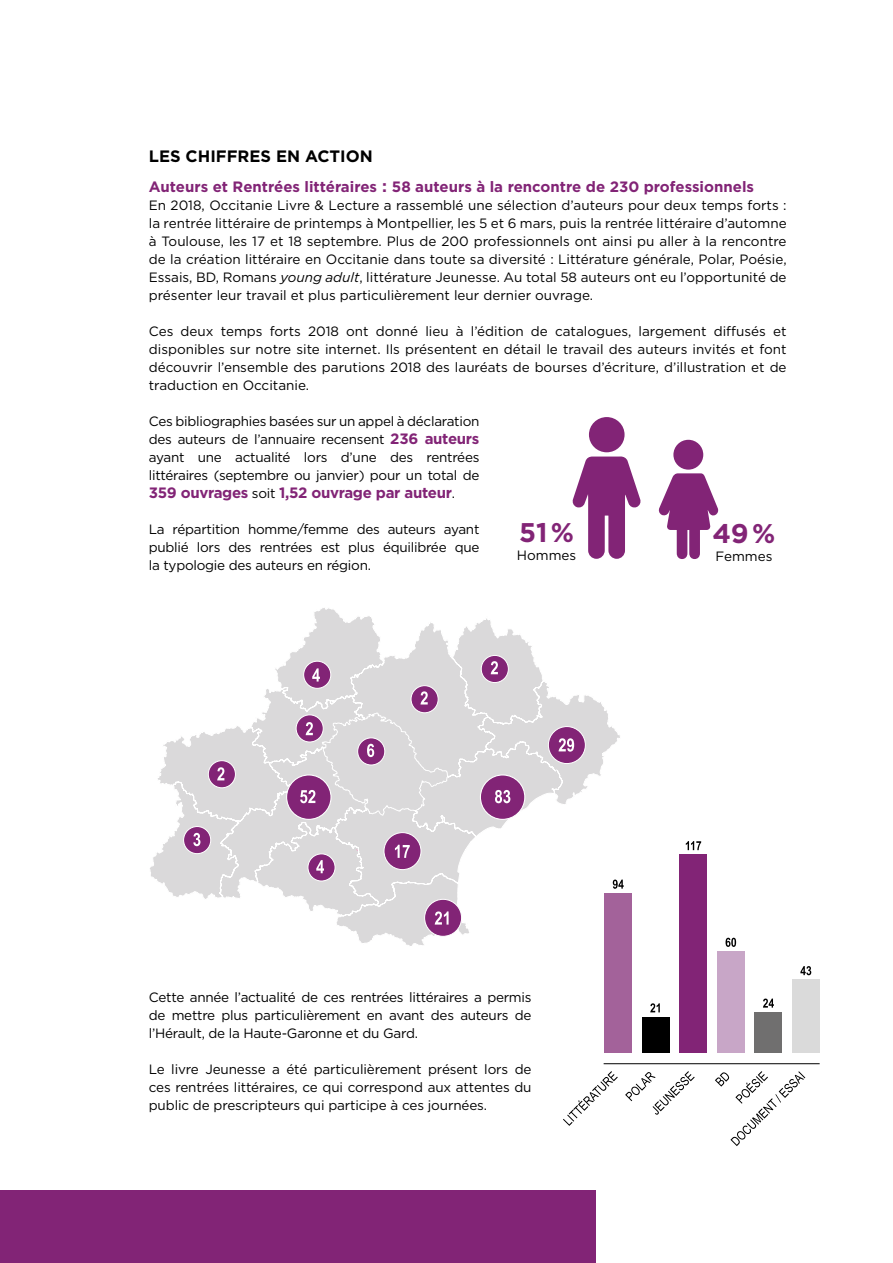
<style>
.page{position:relative;width:893px;height:1263px;background:#fff}
.page>*{position:absolute;margin:0;border:0;box-sizing:border-box;transform-origin:0 0}
.t1{font:700 27px "Gotham";color:#822476}
.t2{font:700 16.5px "Gotham";color:#000}
.t3{font:700 15px "Gotham";color:#822476}
.t4{font:700 15px "Gotham";letter-spacing:-.02em;color:#822476}
.t5{font:13.5px/18px "Gotham";letter-spacing:-.02em;color:#000;text-align:justify}
.s1{font-size:16.5px}
.s2{font-style:italic}
.s3{font-weight:700;font-size:15px;color:#822476}
.s4{font-weight:400;font-size:13.5px;color:#000}
</style>
<div class="page">
<div style="left:0;top:1191px;width:595px;height:72px;background:#822476"></div>
<svg style="left:572px;top:456px;width:69px;height:103px"></svg>
<div style="left:589px;top:417px;width:36px;height:35px;background:#822476;border-radius:50%"></div>
<div style="left:673px;top:440px;width:30px;height:30px;background:#822476;border-radius:50%"></div>
<svg style="left:658px;top:473px;width:61px;height:86px"></svg>
<svg style="left:150px;top:608px;width:470px;height:338px"></svg>
<div style="left:424px;top:899px;width:38px;height:37px;background:#822476;border-radius:50%"></div>
<div style="left:424px;top:899px;width:38px;height:38px;border:1px solid #fff;border-radius:50%"></div>
<svg style="left:435px;top:911px;width:14px;height:13px"></svg>
<div style="left:384px;top:832px;width:37px;height:38px;background:#822476;border-radius:50%"></div>
<div style="left:383px;top:832px;width:39px;height:38px;border:1px solid #fff;border-radius:50%"></div>
<svg style="left:395px;top:845px;width:15px;height:13px"></svg>
<div style="left:296px;top:715px;width:27px;height:27px;background:#822476;border-radius:50%"></div>
<div style="left:296px;top:714px;width:28px;height:28px;border:1px solid #fff;border-radius:50%"></div>
<svg style="left:306px;top:722px;width:7px;height:13px"></svg>
<div style="left:183px;top:826px;width:28px;height:28px;background:#822476;border-radius:50%"></div>
<div style="left:183px;top:826px;width:28px;height:28px;border:1px solid #fff;border-radius:50%"></div>
<div style="left:303px;top:661px;width:28px;height:27px;background:#822476;border-radius:50%"></div>
<div style="left:303px;top:661px;width:28px;height:28px;border:1px solid #fff;border-radius:50%"></div>
<svg style="left:312px;top:668px;width:8px;height:13px"></svg>
<div style="left:208px;top:760px;width:28px;height:28px;background:#822476;border-radius:50%"></div>
<div style="left:208px;top:760px;width:28px;height:28px;border:1px solid #fff;border-radius:50%"></div>
<svg style="left:217px;top:767px;width:7px;height:13px"></svg>
<div style="left:481px;top:655px;width:27px;height:28px;background:#822476;border-radius:50%"></div>
<div style="left:481px;top:655px;width:28px;height:28px;border:1px solid #fff;border-radius:50%"></div>
<svg style="left:491px;top:661px;width:7px;height:13px"></svg>
<div style="left:308px;top:854px;width:27px;height:27px;background:#822476;border-radius:50%"></div>
<div style="left:307px;top:853px;width:29px;height:28px;border:1px solid #fff;border-radius:50%"></div>
<svg style="left:316px;top:860px;width:8px;height:13px"></svg>
<svg style="left:193px;top:833px;width:7px;height:13px"></svg>
<div style="left:357px;top:738px;width:28px;height:27px;background:#822476;border-radius:50%"></div>
<div style="left:357px;top:737px;width:28px;height:28px;border:1px solid #fff;border-radius:50%"></div>
<svg style="left:367px;top:744px;width:7px;height:13px"></svg>
<div style="left:548px;top:726px;width:38px;height:38px;background:#822476;border-radius:50%"></div>
<div style="left:548px;top:726px;width:38px;height:38px;border:1px solid #fff;border-radius:50%"></div>
<svg style="left:559px;top:738px;width:15px;height:14px"></svg>
<div style="left:411px;top:685px;width:27px;height:28px;background:#822476;border-radius:50%"></div>
<div style="left:410px;top:685px;width:29px;height:28px;border:1px solid #fff;border-radius:50%"></div>
<svg style="left:420px;top:691px;width:8px;height:13px"></svg>
<div style="left:480px;top:775px;width:45px;height:45px;background:#822476;border-radius:50%"></div>
<div style="left:480px;top:774px;width:46px;height:46px;border:1px solid #fff;border-radius:50%"></div>
<svg style="left:495px;top:790px;width:15px;height:13px"></svg>
<div style="left:286px;top:775px;width:45px;height:45px;background:#822476;border-radius:50%"></div>
<div style="left:286px;top:774px;width:46px;height:46px;border:1px solid #fff;border-radius:50%"></div>
<svg style="left:300px;top:790px;width:15px;height:13px"></svg>
<hr style="left:604px;top:1063px;width:216px;height:1px;background:#000">
<svg style="left:613px;top:879px;width:11px;height:10px"></svg>
<svg style="left:563px;top:1071px;width:55px;height:55px"></svg>
<svg style="left:625px;top:1071px;width:70px;height:44px"></svg>
<svg style="left:715px;top:1071px;width:90px;height:75px"></svg>
<svg style="left:650px;top:1003px;width:10px;height:9px"></svg>
<svg style="left:686px;top:841px;width:15px;height:9px"></svg>
<svg style="left:725px;top:938px;width:11px;height:9px"></svg>
<svg style="left:763px;top:998px;width:11px;height:9px"></svg>
<svg style="left:800px;top:966px;width:11px;height:9px"></svg>
<div style="left:792px;top:979px;width:28px;height:73px;background:#dadada"></div>
<div style="left:755px;top:1012px;width:27px;height:40px;background:#706f6f"></div>
<div style="left:717px;top:951px;width:27px;height:101px;background:#c8a6c7"></div>
<div style="left:680px;top:854px;width:27px;height:198px;background:#822476"></div>
<div style="left:642px;top:1017px;width:27px;height:35px;background:#000"></div>
<div style="left:604px;top:893px;width:28px;height:159px;background:#a3629a"></div>
<p class="t2" style="left:149px;top:145px;width:225px">LES CHIFFRES EN ACTION</p>
<p class="t3" style="left:149px;top:176px;width:607px">Auteurs et Rentrées littéraires <span class="s1">:</span> 58 auteurs à la rencontre de 230 professionnels</p>
<p class="t5" style="left:149px;top:195px;width:639px">En 2018, Occitanie Livre &amp; Lecture a rassemblé une sélection d’auteurs pour deux temps forts : la rentrée littéraire de printemps à Montpellier, les 5 et 6 mars, puis la rentrée littéraire d’automne à Toulouse, les 17 et 18 septembre. Plus de 200 professionnels ont ainsi pu aller à la rencontre de la création littéraire en Occitanie dans toute sa diversité : Littérature générale, Polar, Poésie, Essais, BD, Romans <span class="s2">young adult</span>, littérature Jeunesse. Au total 58 auteurs ont eu l’opportunité de présenter leur travail et plus particulièrement leur dernier ouvrage.</p>
<p class="t5" style="left:149px;top:321px;width:639px">Ces deux temps forts 2018 ont donné lieu à l’édition de catalogues, largement diffusés et disponibles sur notre site internet. Ils présentent en détail le travail des auteurs invités et font découvrir l’ensemble des parutions 2018 des lauréats de bourses d’écriture, d’illustration et de traduction en Occitanie.</p>
<p class="t5" style="left:149px;top:411px;width:332px">Ces bibliographies basées sur un appel à déclaration des auteurs de l’annuaire recensent <span class="s3">236 auteurs </span>ayant une actualité lors d’une des rentrées littéraires (septembre ou janvier) pour un total de</p>
<p class="t4" style="left:149px;top:482px;width:308px">359 ouvrages <span class="s4">soit</span> 1,52 ouvrage par auteur<span class="s4">.</span></p>
<p class="t5" style="left:149px;top:519px;width:332px">La répartition homme/femme des auteurs ayant publié lors des rentrées est plus équilibrée que la typologie des auteurs en région.</p>
<h1 class="t1" style="left:519px;top:514px;width:56px">51%</h1>
<p class="t5" style="left:517px;top:545px;width:61px">Hommes</p>
<h1 class="t1" style="left:713px;top:515px;width:64px">49%</h1>
<p class="t5" style="left:715px;top:547px;width:58px">Femmes</p>
<p class="t5" style="left:149px;top:987px;width:384px">Cette année l’actualité de ces rentrées littéraires a permis de mettre plus particulièrement en avant des auteurs de l’Hérault, de la Haute-Garonne et du Gard.</p>
<p class="t5" style="left:149px;top:1059px;width:384px">Le livre Jeunesse a été particulièrement présent lors de ces rentrées littéraires, ce qui correspond aux attentes du public de prescripteurs qui participe à ces journées.</p>
</div>
